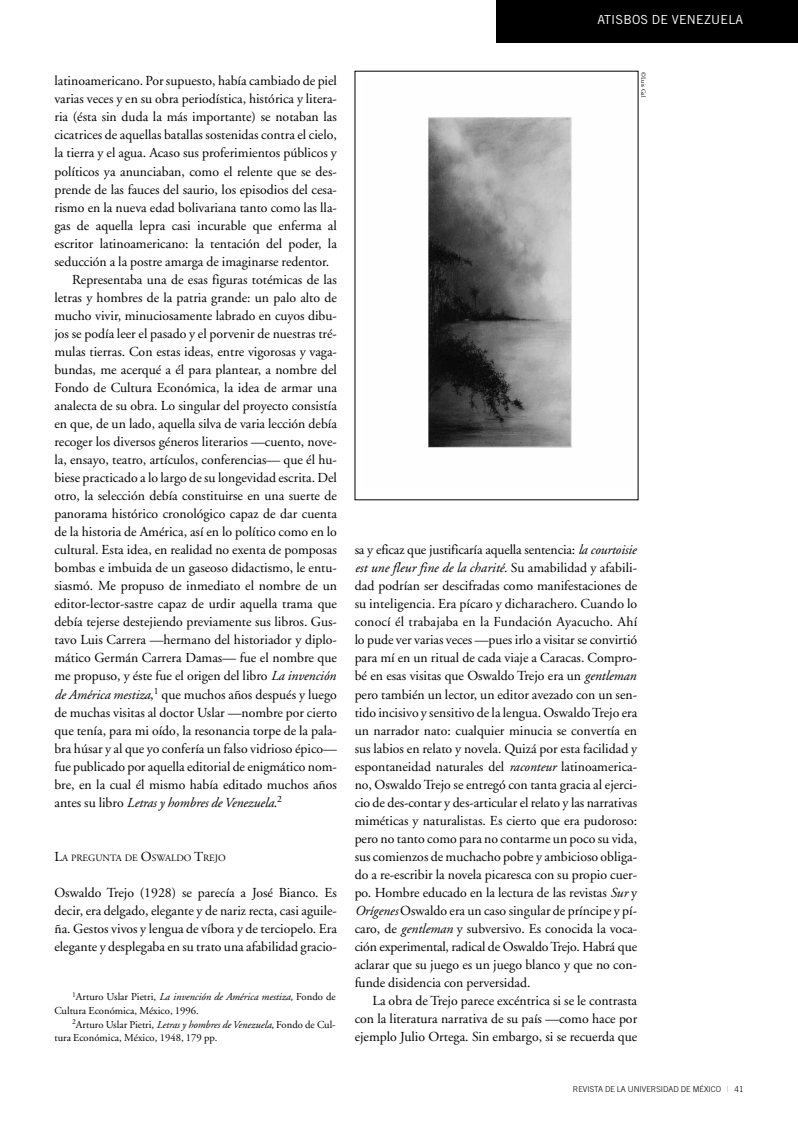
<style>
.page{position:relative;width:798px;height:1134px;background:#fff}
.page>*{position:absolute;margin:0;border:0;box-sizing:border-box;transform-origin:0 0}
.t1{font:13.75px/18px "Adobe Garamond";color:#000;text-align:justify}
.t2{font:italic 13.75px "Adobe Garamond";letter-spacing:-.005em;color:#000}
.t3{font:12.5px "Trade Gothic";letter-spacing:.02em;color:#fff}
.t4{font:10.62px/13.8px "Adobe Garamond";color:#000}
.t5{font:9.62px "Adobe Garamond";color:#000}
.t6{font:300 8.12px "Trade Gothic";color:#000}
.t7{font:6.25px "Adobe Garamond";letter-spacing:-.005em;color:#000}
.s1{font-style:italic}
.s2{font-style:normal}
.s3{font-size:13.75px}
.s4{font-weight:400;color:#b3b3b3}
</style>
<div class="page">
<div style="left:496px;top:0;width:301px;height:43px;background:#000"></div>
<img style="left:428px;top:117px;width:144px;height:331px">
<p class="t3" style="left:597px;top:15px;width:147px">ATISBOS DE VENEZUELA</p>
<p class="t1" style="left:54px;top:73px;width:284px">latinoamericano. Por supuesto, había cambiado de piel</p>
<p class="t1" style="left:54px;top:91px;width:284px">varias veces y en su obra periodística, histórica y litera-</p>
<p class="t1" style="left:54px;top:109px;width:284px">ria (ésta sin duda la más importante) se notaban las</p>
<p class="t1" style="left:54px;top:127px;width:284px">cicatrices de aquellas batallas sostenidas contra el cielo,</p>
<p class="t1" style="left:54px;top:145px;width:284px">la tierra y el agua. Acaso sus proferimientos públicos y</p>
<p class="t1" style="left:54px;top:163px;width:284px">políticos ya anunciaban, como el relente que se des-</p>
<p class="t1" style="left:54px;top:181px;width:284px">prende de las fauces del saurio, los episodios del cesa-</p>
<p class="t1" style="left:54px;top:199px;width:284px">rismo en la nueva edad bolivariana tanto como las lla-</p>
<p class="t1" style="left:54px;top:217px;width:284px">gas de aquella lepra casi incurable que enferma al</p>
<p class="t1" style="left:54px;top:235px;width:284px">escritor latinoamericano: la tentación del poder, la</p>
<p class="t1" style="left:54px;top:254px;width:276px">seducción a la postre amarga de imaginarse redentor.</p>
<p class="t1" style="left:72px;top:272px;width:266px">Representaba una de esas figuras totémicas de las</p>
<p class="t1" style="left:54px;top:290px;width:284px">letras y hombres de la patria grande: un palo alto de</p>
<p class="t1" style="left:54px;top:308px;width:284px">mucho vivir, minuciosamente labrado en cuyos dibu-</p>
<p class="t1" style="left:54px;top:326px;width:284px">jos se podía leer el pasado y el porvenir de nuestras tré-</p>
<p class="t1" style="left:54px;top:344px;width:284px">mulas tierras. Con estas ideas, entre vigorosas y vaga-</p>
<p class="t1" style="left:54px;top:362px;width:284px">bundas, me acerqué a él para plantear, a nombre del</p>
<p class="t1" style="left:54px;top:380px;width:284px">Fondo de Cultura Económica, la idea de armar una</p>
<p class="t1" style="left:54px;top:398px;width:284px">analecta de su obra. Lo singular del proyecto consistía</p>
<p class="t1" style="left:54px;top:416px;width:284px">en que, de un lado, aquella silva de varia lección debía</p>
<p class="t1" style="left:54px;top:434px;width:284px">recoger los diversos géneros literarios —cuento, nove-</p>
<p class="t1" style="left:54px;top:452px;width:284px">la, ensayo, teatro, artículos, conferencias— que él hu-</p>
<p class="t1" style="left:54px;top:470px;width:284px">biese practicado a lo largo de su longevidad escrita. Del</p>
<p class="t1" style="left:54px;top:488px;width:284px">otro, la selección debía constituirse en una suerte de</p>
<p class="t1" style="left:54px;top:506px;width:284px">panorama histórico cronológico capaz de dar cuenta</p>
<p class="t1" style="left:54px;top:524px;width:284px">de la historia de América, así en lo político como en lo</p>
<p class="t1" style="left:54px;top:542px;width:284px">cultural. Esta idea, en realidad no exenta de pomposas</p>
<p class="t1" style="left:54px;top:560px;width:284px">bombas e imbuida de un gaseoso didactismo, le entu-</p>
<p class="t1" style="left:54px;top:578px;width:284px">siasmó. Me propuso de inmediato el nombre de un</p>
<p class="t1" style="left:54px;top:596px;width:284px">editor-lector-sastre capaz de urdir aquella trama que</p>
<p class="t1" style="left:54px;top:614px;width:284px">debía tejerse destejiendo previamente sus libros. Gus-</p>
<p class="t1" style="left:54px;top:632px;width:284px">tavo Luis Carrera —hermano del historiador y diplo-</p>
<p class="t1" style="left:54px;top:650px;width:284px">mático Germán Carrera Damas— fue el nombre que</p>
<p class="t1" style="left:54px;top:668px;width:283px">me propuso, y éste fue el origen del libro <span class="s1">La invención</span></p>
<p class="t1" style="left:54px;top:686px;width:284px"><span class="s1">de América mestiza</span>,<sup>1</sup> que muchos años después y luego</p>
<p class="t1" style="left:54px;top:704px;width:284px">de muchas visitas al doctor Uslar —nombre por cierto</p>
<p class="t1" style="left:54px;top:722px;width:284px">que tenía, para mi oído, la resonancia torpe de la pala-</p>
<p class="t1" style="left:54px;top:740px;width:284px">bra húsar y al que yo confería un falso vidrioso épico—</p>
<p class="t1" style="left:54px;top:758px;width:284px">fue publicado por aquella editorial de enigmático nom-</p>
<p class="t1" style="left:54px;top:776px;width:284px">bre, en la cual él mismo había editado muchos años</p>
<p class="t2" style="left:54px;top:797px;width:229px"><span class="s2">antes su libro</span> Letras y hombres de Venezuela<span class="s2">.</span><sup>2</sup></p>
<p class="t5" style="left:54px;top:854px;width:173px"><span class="s3">L</span>A PREGUNTA DE <span class="s3">O</span>SWALDO <span class="s3">T</span>REJO</p>
<p class="t1" style="left:54px;top:885px;width:284px">Oswaldo Trejo (1928) se parecía a José Bianco. Es decir, era delgado, elegante y de nariz recta, casi aguile&shy;ña. Gestos vivos y lengua de víbora y de terciopelo. Era elegante y desplegaba en su trato una afabilidad gracio-</p>
<p class="t4" style="left:54px;top:991px;width:282px;text-indent:18px"><sup>1</sup>Arturo Uslar Pietri, <span class="s1">La invención de América mestiza,</span> Fondo de<br>Cultura Económica, México, 1996.</p>
<p class="t4" style="left:54px;top:1018px;width:283px;text-indent:18px"><sup>2</sup>Arturo Uslar Pietri, <span class="s1">Letras y hombres de Venezuela</span>, Fondo de Cul&shy;tura Económica, México, 1948, 179 pp.</p>
<p class="t7" style="left:645px;top:72px;width:27px;rotate:90deg">©Luis Gal</p>
<p class="t1" style="left:354px;top:542px;width:284px">sa y eficaz que justificaría aquella sentencia: <span class="s1">la courtoisie est une fleur fine de la charité</span>. Su amabilidad y afabili&shy;dad podrían ser descifradas como manifestaciones de su inteligencia. Era pícaro y dicharachero. Cuando lo conocí él trabajaba en la Fundación Ayacucho. Ahí lo pude ver varias veces —pues irlo a visitar se convirtió para mí en un ritual de cada viaje a Caracas. Compro&shy;bé en esas visitas que Oswaldo Trejo era un <span class="s1">gentleman </span>pero también un lector, un editor avezado con un sen&shy;tido incisivo y sensitivo de la lengua. Oswaldo Trejo era un narrador nato: cualquier minucia se convertía en sus labios en relato y novela. Quizá por esta facilidad y espontaneidad naturales del <span class="s1">raconteur</span> latinoamerica&shy;no, Oswaldo Trejo se entregó con tanta gracia al ejerci&shy;cio de des-contar y des-articular el relato y las narrativas miméticas y naturalistas. Es cierto que era pudoroso: pero no tanto como para no contarme un poco su vida, sus comienzos de muchacho pobre y ambicioso obliga&shy;do a re-escribir la novela picaresca con su propio cuer&shy;po. Hombre educado en la lectura de las revistas <span class="s1">Sur</span> y <span class="s1">Orígenes</span> Oswaldo era un caso singular de príncipe y pí&shy;caro, de <span class="s1">gentleman</span> y subversivo. Es conocida la voca&shy;ción experimental, radical de Oswaldo Trejo. Habrá que aclarar que su juego es un juego blanco y que no con&shy;funde disidencia con perversidad.</p>
<p class="t1" style="left:354px;top:993px;width:284px;text-indent:18px">La obra de Trejo parece excéntrica si se le contrasta con la literatura narrativa de su país —como hace por ejemplo Julio Ortega. Sin embargo, si se recuerda que</p>
<p class="t6" style="left:572px;top:1086px;width:172px">REVISTA DE LA UNIVERSIDAD DE MÉXICO <span class="s4">|</span> 41</p>
</div>
